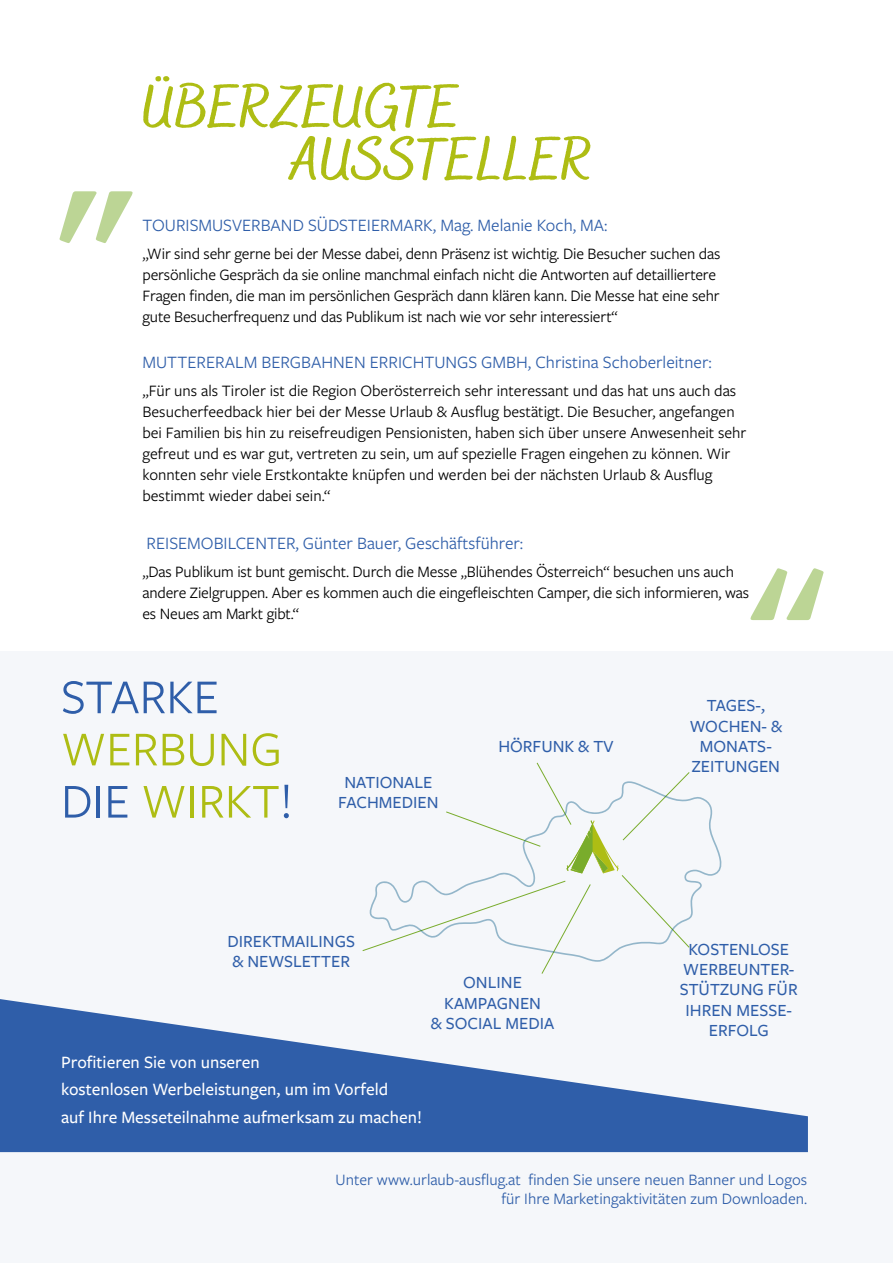
<style>
.page{position:relative;width:893px;height:1263px;background:#fff}
.page>*{position:absolute;margin:0;border:0;box-sizing:border-box;transform-origin:0 0}
.t1{font:700 60px/52.5px "Bakerie Rough";letter-spacing:-.015em;color:#aebd14}
.t2{font:50.55px/52.2px "Freight Sans Pro";color:#aebd14}
.t3{font:50.55px "Freight Sans Pro";color:#2f5ea9}
.t4{font:18px "Freight Sans Pro";color:#2f5ea9}
.t5{font:500 18px/27.5px "Freight Sans Pro";color:#fff}
.t6{font:500 17.7px/20.2px "Freight Sans Pro";color:#2f5ea9;text-align:center}
.t7{font:16.5px/21px "Freight Sans Pro";letter-spacing:-.01em;color:#000}
.t8{font:16.5px/19.5px "Freight Sans Pro";color:#2f5ea9;text-align:right}
.s1{color:#2f5ea9}
</style>
<div class="page">
<svg style="left:60px;top:191px;width:73px;height:52px"></svg>
<svg style="left:750px;top:568px;width:74px;height:52px"></svg>
<div style="left:0;top:651px;width:893px;height:612px;background:#f5f7fa"></div>
<svg style="left:0;top:999px;width:808px;height:153px;fill:#2f5ea9"></svg>
<svg style="left:690px;top:797px;width:32px;height:122px"></svg>
<svg style="left:362px;top:762px;width:328px;height:212px"></svg>
<h1 class="t1" style="left:291px;top:83px;width:304px;text-indent:-148px">ÜBERZEUGTE<br>AUSSTELLER</h1>
<p class="t4" style="left:142px;top:213px;width:467px">TOURISMUSVERBAND SÜDSTEIERMARK, Mag. Melanie Koch, MA:</p>
<p class="t7" style="left:142px;top:243px;width:579px">„Wir sind sehr gerne bei der Messe dabei, denn Präsenz ist wichtig. Die Besucher suchen das persönliche Gespräch da sie online manchmal einfach nicht die Antworten auf detailliertere Fragen finden, die man im persönlichen Gespräch dann klären kann. Die Messe hat eine sehr gute Besucherfrequenz und das Publikum ist nach wie vor sehr interessiert“</p>
<p class="t4" style="left:142px;top:350px;width:571px">MUTTERERALM BERGBAHNEN ERRICHTUNGS GMBH, Christina Schoberleitner:</p>
<p class="t7" style="left:142px;top:379px;width:605px">„Für uns als Tiroler ist die Region Oberösterreich sehr interessant und das hat uns auch das Besucherfeedback hier bei der Messe Urlaub &amp; Ausflug bestätigt. Die Besucher, angefangen bei Familien bis hin zu reisefreudigen Pensionisten, haben sich über unsere Anwesenheit sehr gefreut und es war gut, vertreten zu sein, um auf spezielle Fragen eingehen zu können. Wir konnten sehr viele Erstkontakte knüpfen und werden bei der nächsten Urlaub &amp; Ausflug bestimmt wieder dabei sein.“</p>
<p class="t4" style="left:147px;top:531px;width:378px">REISEMOBILCENTER, Günter Bauer, Geschäftsführer:</p>
<p class="t7" style="left:142px;top:561px;width:608px">„Das Publikum ist bunt gemischt. Durch die Messe „Blühendes Österreich“ besuchen uns auch andere Zielgruppen. Aber es kommen auch die eingefleischten Camper, die sich informieren, was es Neues am Markt gibt.“</p>
<h2 class="t3" style="left:61px;top:663px;width:159px">STARKE</h2>
<h2 class="t2" style="left:61px;top:721px;width:233px">WERBUNG<br><span class="s1">DIE</span> WIRKT<span class="s1">!</span></h2>
<p class="t6" style="left:338px;top:771px;width:102px">NATIONALE<br>FACHMEDIEN</p>
<p class="t6" style="left:227px;top:930px;width:129px;text-align:left">DIREKTMAILINGS &amp; NEWSLETTER</p>
<p class="t6" style="left:498px;top:735px;width:116px">HÖRFUNK &amp; TV</p>
<p class="t5" style="left:61px;top:1047px;width:362px">Profitieren Sie von unseren<br>kostenlosen Werbeleistungen, um im Vorfeld<br>auf Ihre Messeteilnahme aufmerksam zu machen!</p>
<p class="t6" style="left:431px;top:972px;width:125px">ONLINE<br>KAMPAGNEN<br>&amp; SOCIAL MEDIA</p>
<p class="t6" style="left:690px;top:695px;width:94px">TAGES-,<br>WOCHEN- &amp;<br>MONATS-<br>ZEITUNGEN</p>
<p class="t6" style="left:680px;top:938px;width:119px">KOSTENLOSE<br>WERBEUNTER-<br>STÜTZUNG FÜR<br>IHREN MESSE-<br>ERFOLG</p>
<p class="t8" style="left:336px;top:1169px;width:473px">Unter www.urlaub-ausflug.at finden Sie unsere neuen Banner und Logos für Ihre Marketingaktivitäten zum Downloaden.</p>
</div>
